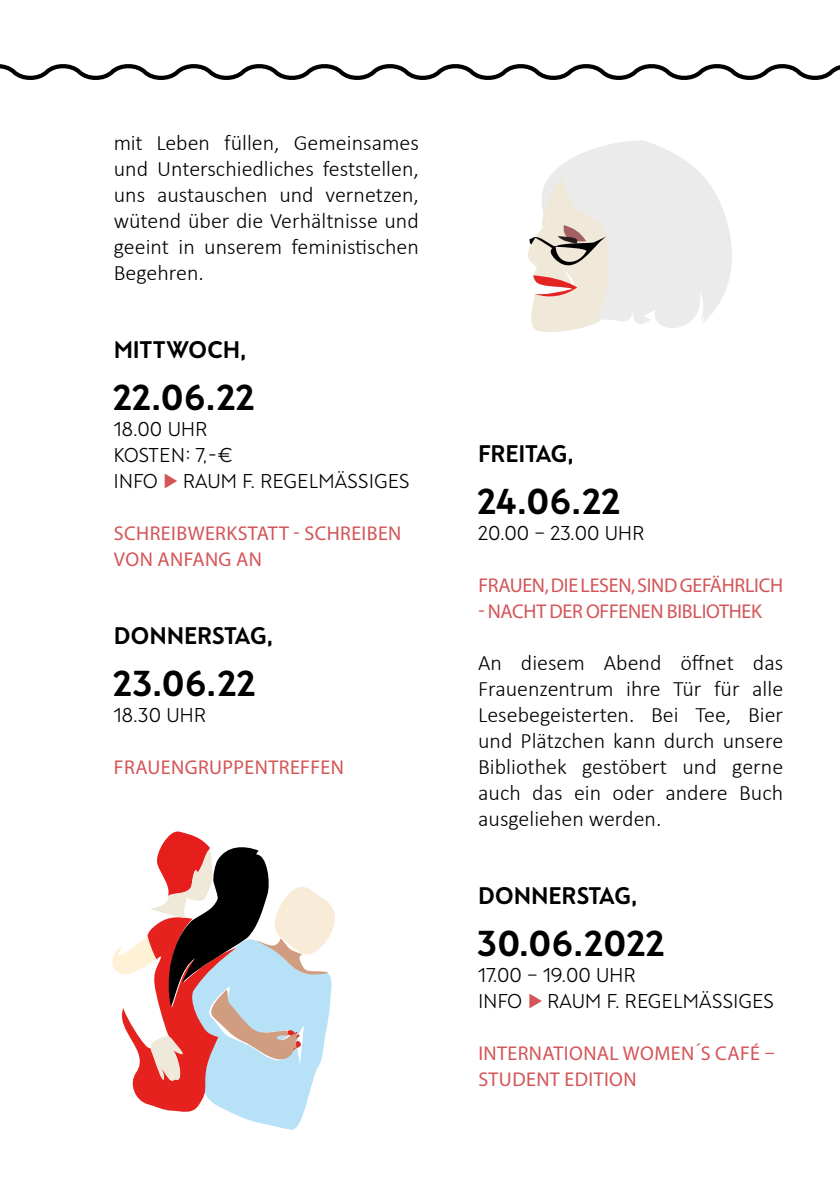
<style>
.page{position:relative;width:840px;height:1191px;background:#fff}
.page>*{position:absolute;margin:0;border:0;box-sizing:border-box;transform-origin:0 0}
.t1{font:700 36px "Franz Sans";letter-spacing:-.005em;color:#000}
.t2{font:700 24px "Franz Sans";letter-spacing:.02em;color:#000}
.t3{font:300 22px/26px "Calibri";color:#000;text-align:justify}
.t4{font:300 20px/26px "Franz Sans";letter-spacing:.005em;color:#000}
.t5{font:20px/26px "Myriad Pro";letter-spacing:.02em;color:#d35558}
.t6{font:20px "Myriad Pro";letter-spacing:-.015em;color:#d35558}
.s1{color:#d35558}
</style>
<div class="page">
<svg style="left:0;top:64px;width:839px;height:16px"></svg>
<svg style="left:112px;top:831px;width:223px;height:300px"></svg>
<svg style="left:528px;top:140px;width:204px;height:192px;fill:#ebebeb"></svg>
<p class="t3" style="left:114px;top:129px;width:306px">mit Leben füllen, Gemeinsames und Unterschiedliches feststellen, uns austauschen und vernetzen, wütend über die Verhältnisse und geeint in unserem feministischen Begehren.</p>
<p class="t2" style="left:114px;top:336px;width:133px">MITTWOCH,</p>
<h1 class="t1" style="left:112px;top:377px;width:144px">22.06.22</h1>
<p class="t4" style="left:114px;top:416px;width:297px">18.00 UHR<br>KOSTEN: 7,-€<br>INFO <span class="s1">▶</span> RAUM F. REGELMÄSSIGES</p>
<p class="t5" style="left:114px;top:520px;width:289px">SCHREIBWERKSTATT - SCHREIBEN<br>VON ANFANG AN</p>
<p class="t2" style="left:114px;top:622px;width:160px">DONNERSTAG,</p>
<h1 class="t1" style="left:112px;top:663px;width:145px">23.06.22</h1>
<p class="t4" style="left:114px;top:702px;width:93px">18.30 UHR</p>
<p class="t5" style="left:114px;top:754px;width:231px">FRAUENGRUPPENTREFFEN</p>
<p class="t2" style="left:478px;top:440px;width:96px">FREITAG,</p>
<h1 class="t1" style="left:476px;top:481px;width:145px">24.06.22</h1>
<p class="t4" style="left:478px;top:520px;width:167px">20.00 – 23.00 UHR</p>
<p class="t6" style="left:478px;top:573px;width:306px">FRAUEN, DIE LESEN, SIND GEFÄHRLICH</p>
<p class="t6" style="left:478px;top:599px;width:285px">- NACHT DER OFFENEN BIBLIOTHEK</p>
<p class="t3" style="left:478px;top:649px;width:306px">An diesem Abend öffnet das Frauenzentrum ihre Tür für alle Lesebegeisterten. Bei Tee, Bier und Plätzchen kann durch unsere Bibliothek gestöbert und gerne auch das ein oder andere Buch ausgeliehen werden.</p>
<p class="t2" style="left:478px;top:882px;width:160px">DONNERSTAG,</p>
<h1 class="t1" style="left:476px;top:923px;width:190px">30.06.2022</h1>
<p class="t4" style="left:478px;top:962px;width:297px">17.00 – 19.00 UHR<br>INFO <span class="s1">▶</span> RAUM F. REGELMÄSSIGES</p>
<p class="t5" style="left:478px;top:1040px;width:298px">INTERNATIONAL WOMEN´S CAFÉ –<br>STUDENT EDITION</p>
</div>
